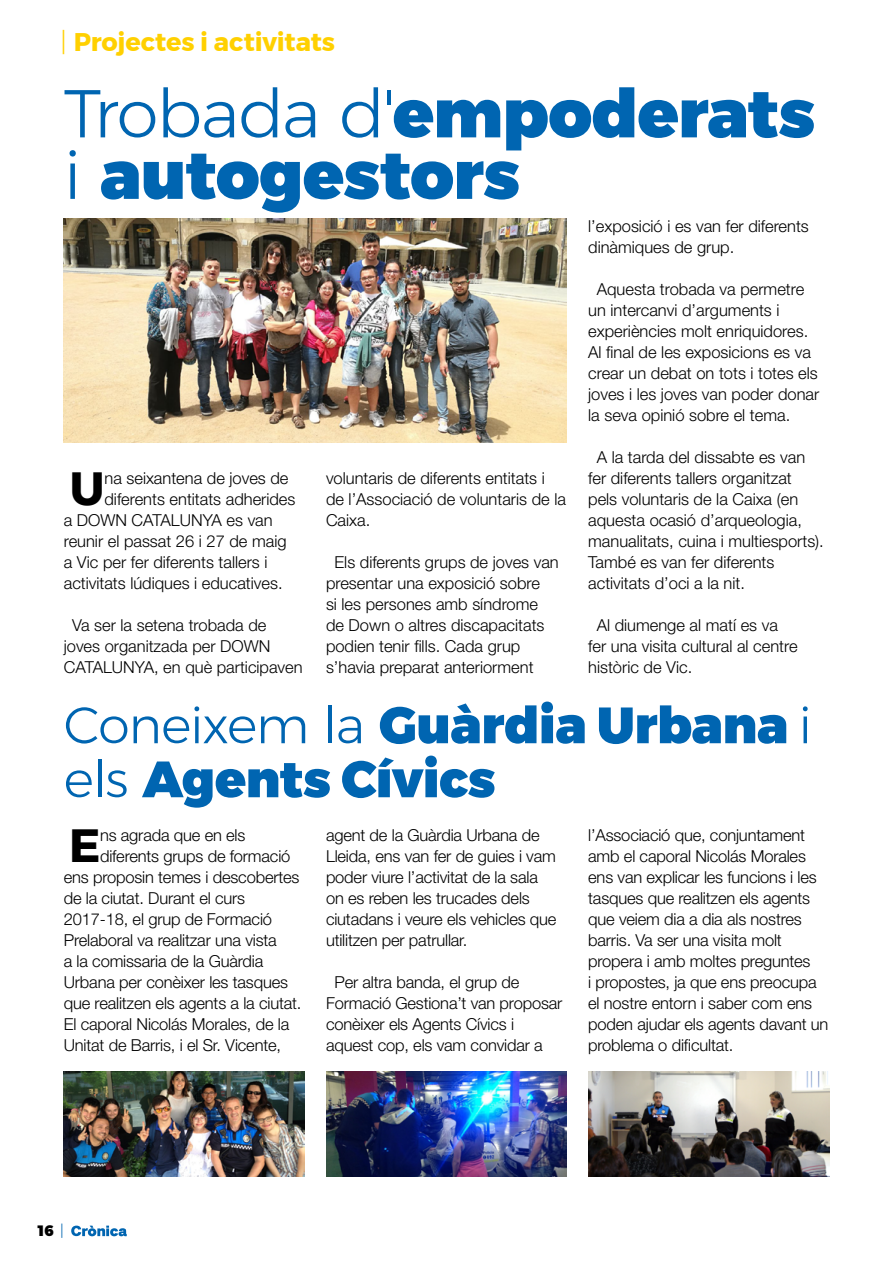
<style>
.page{position:relative;width:893px;height:1263px;background:#fff}
.page>*{position:absolute;margin:0;border:0;box-sizing:border-box;transform-origin:0 0}
.t1{font:900 67.5px/61.5px "Montserrat";letter-spacing:-.01em;color:#0065b1}
.t2{font:900 51px/54px "Montserrat";letter-spacing:-.01em;color:#0065b1}
.t3{font:700 46.5px "Montserrat";color:#000}
.t4{font:700 25.5px "Montserrat";letter-spacing:-.005em;color:#ffd000}
.t5{font:300 16.5px/21px "Helvetica Neue LT Std";color:#000}
.t6{font:900 15px "Montserrat";color:#000}
.s1{font-weight:300}
.s2{font-weight:300;color:#0065b1}
</style>
<div class="page">
<svg style="left:71px;top:1225px;width:56px;height:11px"></svg>
<img style="left:64px;top:219px;width:503px;height:224px">
<img style="left:64px;top:1072px;width:241px;height:104px">
<img style="left:326px;top:1072px;width:241px;height:105px">
<img style="left:588px;top:1072px;width:241px;height:105px">
<h3 class="t4" style="left:61px;top:22px;width:276px"><span class="s1">|</span> Projectes i activitats</h3>
<h1 class="t1" style="left:64px;top:83px;width:753px"><span class="s1">Trobada d'</span>empoderats <span class="s1">i</span> autogestors</h1>
<h3 class="t3" style="left:70px;top:451px;width:36px">U</h3>
<p class="t5" style="left:104px;top:467px;width:185px">na seixantena de joves de</p>
<p class="t5" style="left:104px;top:488px;width:192px">diferents entitats adherides</p>
<p class="t5" style="left:64px;top:509px;width:210px">a DOWN CATALUNYA es van</p>
<p class="t5" style="left:64px;top:530px;width:224px">reunir el passat 26 i 27 de maig</p>
<p class="t5" style="left:64px;top:551px;width:205px">a Vic per fer diferents tallers i</p>
<p class="t5" style="left:64px;top:572px;width:220px">activitats lúdiques i educatives.</p>
<p class="t5" style="left:64px;top:614px;width:240px;text-indent:8px">Va ser la setena trobada de joves organitzada per DOWN<br>CATALUNYA, en què participaven</p>
<p class="t5" style="left:326px;top:467px;width:241px">voluntaris de diferents entitats i de l’Associació de voluntaris de la<br>Caixa.</p>
<p class="t5" style="left:326px;top:551px;width:234px;text-indent:8px">Els diferents grups de joves van presentar una exposició sobre<br>si les persones amb síndrome de Down o altres discapacitats podien tenir fills. Cada grup s’havia preparat anteriorment</p>
<p class="t5" style="left:588px;top:215px;width:222px">l’exposició i es van fer diferents dinàmiques de grup.</p>
<p class="t5" style="left:588px;top:278px;width:233px;text-indent:8px">Aquesta trobada va permetre un intercanvi d’arguments i experiències molt enriquidores.<br>Al final de les exposicions es va crear un debat on tots i totes els joves i les joves van poder donar la seva opinió sobre el tema.</p>
<p class="t5" style="left:588px;top:446px;width:237px;text-indent:8px">A la tarda del dissabte es van fer diferents tallers organitzat pels voluntaris de la Caixa (en aquesta ocasió d’arqueologia, manualitats, cuina i multiesports).<br>També es van fer diferents activitats d’oci a la nit.</p>
<p class="t5" style="left:588px;top:614px;width:211px;text-indent:8px">Al diumenge al matí es va fer una visita cultural al centre històric de Vic.</p>
<h2 class="t2" style="left:64px;top:699px;width:750px"><span class="s1">Coneixem la</span> Guàrdia Urbana <span class="s1">i els</span> Agents Cívics</h2>
<p class="t5" style="left:326px;top:824px;width:232px">agent de la Guàrdia Urbana de<br>Lleida, ens van fer de guies i vam poder viure l’activitat de la sala on es reben les trucades dels ciutadans i veure els vehicles que utilitzen per patrullar.</p>
<p class="t5" style="left:326px;top:971px;width:238px;text-indent:8px">Per altra banda, el grup de<br>Formació Gestiona’t van proposar conèixer els Agents Cívics i aquest cop, els vam convidar a</p>
<p class="t5" style="left:588px;top:824px;width:242px">l’Associació que, conjuntament amb el caporal Nicolás Morales ens van explicar les funcions i les tasques que realitzen els agents que veiem dia a dia als nostres barris. Va ser una visita molt propera i amb moltes preguntes<br>i propostes, ja que ens preocupa el nostre entorn i saber com ens poden ajudar els agents davant un problema o dificultat.</p>
<h3 class="t3" style="left:69px;top:808px;width:33px">E</h3>
<p class="t5" style="left:100px;top:824px;width:147px">ns agrada que en els</p>
<p class="t5" style="left:100px;top:845px;width:192px">diferents grups de formació</p>
<p class="t5" style="left:64px;top:866px;width:237px">ens proposin temes i descobertes</p>
<p class="t5" style="left:64px;top:887px;width:183px">de la ciutat. Durant el curs</p>
<p class="t5" style="left:64px;top:908px;width:210px">2017-18, el grup de Formació</p>
<p class="t5" style="left:64px;top:929px;width:214px">Prelaboral va realitzar una vista</p>
<p class="t5" style="left:64px;top:950px;width:201px">a la comissaria de la Guàrdia</p>
<p class="t5" style="left:64px;top:971px;width:226px">Urbana per conèixer les tasques</p>
<p class="t5" style="left:64px;top:992px;width:239px">que realitzen els agents a la ciutat.</p>
<p class="t5" style="left:64px;top:1013px;width:227px">El caporal Nicolás Morales, de la</p>
<p class="t5" style="left:64px;top:1034px;width:219px">Unitat de Barris, i el Sr. Vicente,</p>
<p class="t6" style="left:38px;top:1218px;width:27px">16 <span class="s2">|</span></p>
</div>
